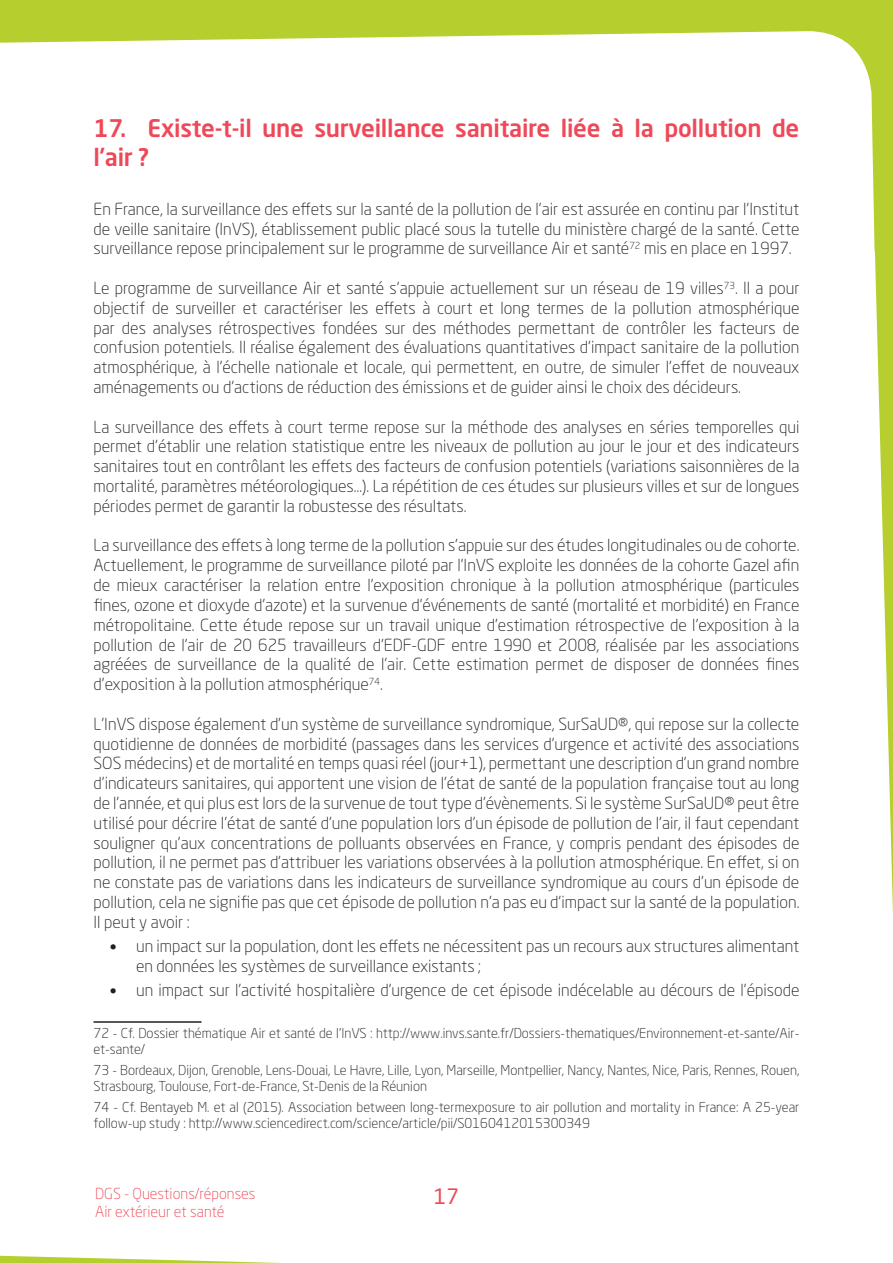
<style>
.page{position:relative;width:893px;height:1263px;background:#b6cf2f}
.page>*{position:absolute;margin:0;border:0;box-sizing:border-box;transform-origin:0 0}
.t1{font:500 24px/28.8px "Neo Sans Std";letter-spacing:-.01em;color:#ef4858}
.t2{font:21px "Neo Sans Std";color:#ef4858}
.t3{font:300 16.5px/19.8px "Neo Sans Std";color:#231f20;text-align:justify}
.t4{font:300 15px "Neo Sans Std";color:#ef4858}
.t5{font:300 13.5px/16.2px "Neo Sans Std";color:#231f20}
.s1{font-family:"Calibri";font-weight:400}
</style>
<div class="page">
<div style="left:0;top:31px;width:893px;height:1232px;background:#fff"></div>
<hr style="left:94px;top:1021px;width:108px;height:2px;background:#231f20">
<h1 class="t1" style="left:94px;top:114px;width:707px">17. Existe-t-il une surveillance sanitaire liée à la pollution de l’air ?</h1>
<p class="t3" style="left:94px;top:199px;width:707px">En France, la surveillance des effets sur la santé de la pollution de l’air est assurée en continu par l’Institut de veille sanitaire (InVS), établissement public placé sous la tutelle du ministère chargé de la santé. Cette surveillance repose principalement sur le programme de surveillance Air et santé<sup>72</sup> mis en place en 1997.</p>
<p class="t3" style="left:94px;top:278px;width:707px">Le programme de surveillance Air et santé s’appuie actuellement sur un réseau de 19 villes<sup>73</sup>. Il a pour objectif de surveiller et caractériser les effets à court et long termes de la pollution atmosphérique par des analyses rétrospectives fondées sur des méthodes permettant de contrôler les facteurs de confusion potentiels. Il réalise également des évaluations quantitatives d’impact sanitaire de la pollution atmosphérique, à l’échelle nationale et locale, qui permettent, en outre, de simuler l’effet de nouveaux aménagements ou d’actions de réduction des émissions et de guider ainsi le choix des décideurs.</p>
<p class="t3" style="left:94px;top:417px;width:707px">La surveillance des effets à court terme repose sur la méthode des analyses en séries temporelles qui permet d’établir une relation statistique entre les niveaux de pollution au jour le jour et des indicateurs sanitaires tout en contrôlant les effets des facteurs de confusion potentiels (variations saisonnières de la mortalité, paramètres météorologiques…). La répétition de ces études sur plusieurs villes et sur de longues périodes permet de garantir la robustesse des résultats.</p>
<p class="t3" style="left:94px;top:535px;width:707px">La surveillance des effets à long terme de la pollution s’appuie sur des études longitudinales ou de cohorte.<br>Actuellement, le programme de surveillance piloté par l’InVS exploite les données de la cohorte Gazel afin de mieux caractériser la relation entre l’exposition chronique à la pollution atmosphérique (particules fines, ozone et dioxyde d’azote) et la survenue d’événements de santé (mortalité et morbidité) en France métropolitaine. Cette étude repose sur un travail unique d’estimation rétrospective de l’exposition à la pollution de l’air de 20 625 travailleurs d’EDF-GDF entre 1990 et 2008, réalisée par les associations agréées de surveillance de la qualité de l’air. Cette estimation permet de disposer de données fines d’exposition à la pollution atmosphérique<sup>74</sup>.</p>
<p class="t3" style="left:94px;top:714px;width:707px">L’InVS dispose également d’un système de surveillance syndromique, SurSaUD®, qui repose sur la collecte quotidienne de données de morbidité (passages dans les services d’urgence et activité des associations SOS médecins) et de mortalité en temps quasi réel (jour+1), permettant une description d’un grand nombre d’indicateurs sanitaires, qui apportent une vision de l’état de santé de la population française tout au long de l’année, et qui plus est lors de la survenue de tout type d’évènements. Si le système SurSaUD® peut être utilisé pour décrire l’état de santé d’une population lors d’un épisode de pollution de l’air, il faut cependant souligner qu’aux concentrations de polluants observées en France, y compris pendant des épisodes de pollution, il ne permet pas d’attribuer les variations observées à la pollution atmosphérique. En effet, si on ne constate pas de variations dans les indicateurs de surveillance syndromique au cours d’un épisode de pollution, cela ne signifie pas que cet épisode de pollution n’a pas eu d’impact sur la santé de la population.<br>Il peut y avoir :</p>
<p class="t3" style="left:136px;top:936px;width:665px;text-indent:-27px"><span class="s1">•</span> un impact sur la population, dont les effets ne nécessitent pas un recours aux structures alimentant en données les systèmes de surveillance existants ;</p>
<p class="t3" style="left:109px;top:979px;width:692px"><span class="s1">•</span> un impact sur l’activité hospitalière d’urgence de cet épisode indécelable au décours de l’épisode</p>
<p class="t5" style="left:94px;top:1025px;width:707px">72 - Cf. Dossier thématique Air et santé de l’InVS : http://www.invs.sante.fr/Dossiers-thematiques/Environnement-et-sante/Air&shy;et-sante/</p>
<p class="t5" style="left:94px;top:1062px;width:707px">73 - Bordeaux, Dijon, Grenoble, Lens-Douai, Le Havre, Lille, Lyon, Marseille, Montpellier, Nancy, Nantes, Nice, Paris, Rennes, Rouen,<br>Strasbourg, Toulouse, Fort-de-France, St-Denis de la Réunion</p>
<p class="t5" style="left:94px;top:1098px;width:707px">74 - Cf. Bentayeb M. et al (2015). Association between long-termexposure to air pollution and mortality in France: A 25-year follow-up study : http://www.sciencedirect.com/science/article/pii/S0160412015300349</p>
<p class="t4" style="left:95px;top:1185px;width:162px">DGS - Questions/réponses</p>
<p class="t2" style="left:434px;top:1183px;width:27px">17</p>
<p class="t4" style="left:95px;top:1203px;width:131px">Air extérieur et santé</p>
</div>
